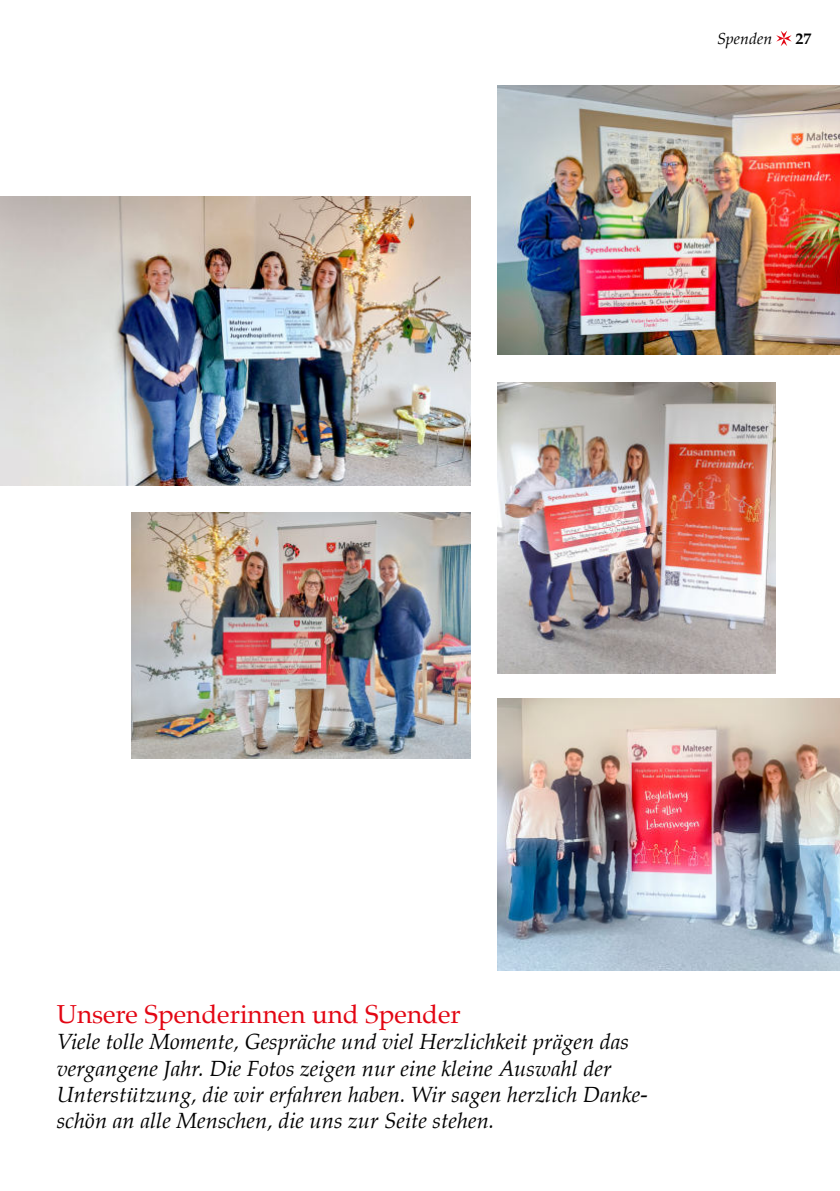
<style>
.page{position:relative;width:840px;height:1191px;background:#fff}
.page>*{position:absolute;margin:0;border:0;box-sizing:border-box;transform-origin:0 0}
.t1{font:26px "Palatino";color:#e30613}
.t2{font:italic 22px/26.4px "Palatino";color:#000}
.t3{font:italic 16px "Palatino";color:#000}
.t4{font:700 16px "Palatino";color:#000}
</style>
<div class="page">
<img style="left:497px;top:86px;width:342px;height:269px">
<img style="left:497px;top:383px;width:277px;height:290px">
<img style="left:131px;top:513px;width:339px;height:245px">
<img style="left:0;top:196px;width:470px;height:290px">
<img style="left:497px;top:699px;width:342px;height:272px">
<svg style="left:776px;top:31px;width:15px;height:15px"></svg>
<p class="t3" style="left:716px;top:31px;width:57px">Spenden</p>
<p class="t4" style="left:795px;top:32px;width:17px">27</p>
<p class="t1" style="left:57px;top:1002px;width:405px">Unsere Spenderinnen und Spender</p>
<p class="t2" style="left:57px;top:1030px;width:592px">Viele tolle Momente, Gespräche und viel Herzlichkeit prägen das vergangene Jahr. Die Fotos zeigen nur eine kleine Auswahl der Unterstützung, die wir erfahren haben. Wir sagen herzlich Danke&shy;schön an alle Menschen, die uns zur Seite stehen.</p>
</div>
